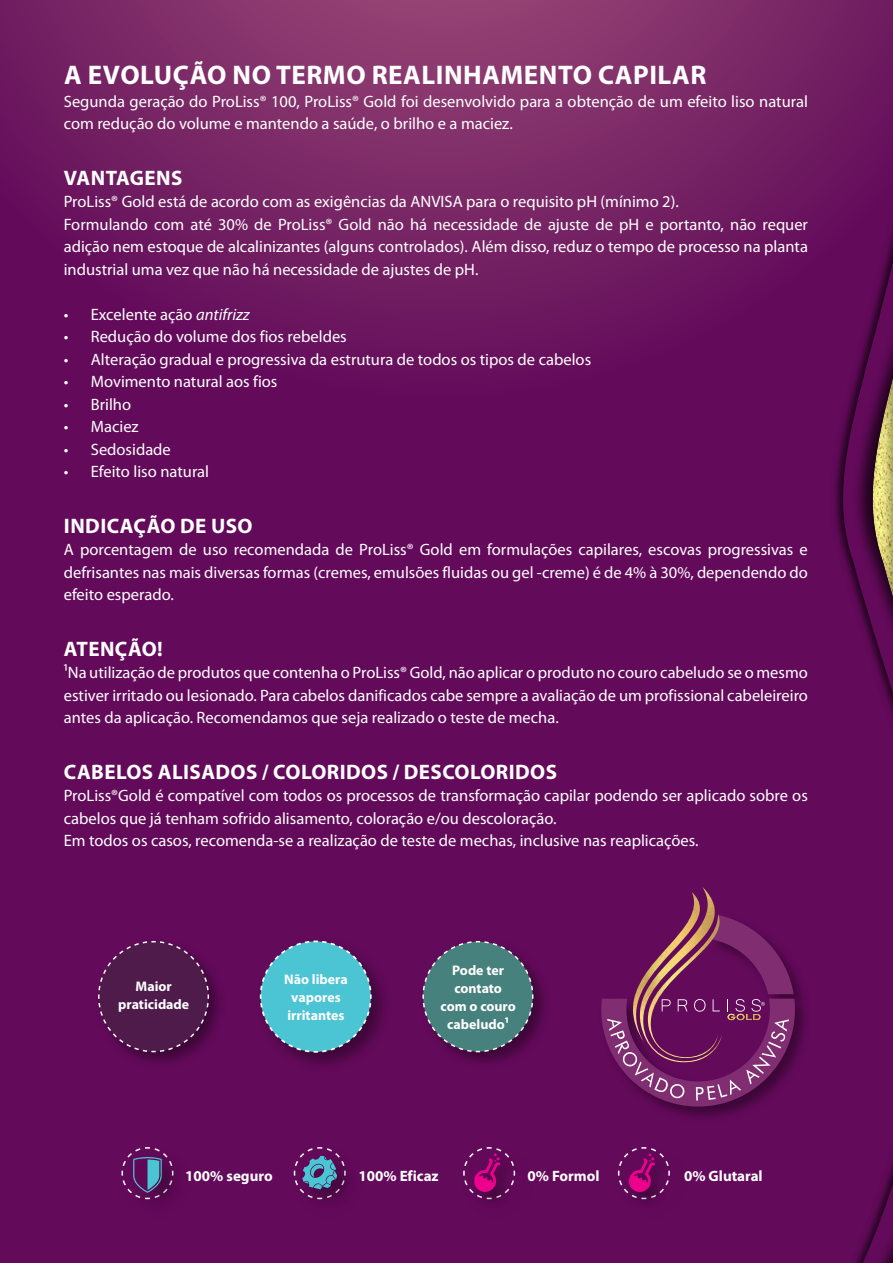
<style>
.page{position:relative;width:893px;height:1263px;background:#fff}
.page>*{position:absolute;margin:0;border:0;box-sizing:border-box;transform-origin:0 0}
.t1{font:700 27px "Myriad Pro";letter-spacing:.02em;color:#fff}
.t2{font:700 21px "Myriad Pro";letter-spacing:.02em;color:#fff}
.t3{font:16.5px/22.5px "Myriad Pro";color:#fff}
.t4{font:700 15px "Myriad Pro";color:#fff}
.t5{font:700 13.95px/18px "Myriad Pro";color:#fff;text-align:center}
.s1{font-style:italic}
</style>
<div class="page">
<div style="left:0;top:0;width:893px;height:1263px;background:#000;opacity:.7"></div>
<div style="left:828px;top:0;width:65px;height:1263px;background:#000;opacity:.7"></div>
<div style="left:95px;top:937px;width:132px;height:133px;background:#000;opacity:.4"></div>
<svg style="left:97px;top:940px;width:113px;height:113px;background:#541a4f"></svg>
<div style="left:255px;top:936px;width:138px;height:138px;background:#000;opacity:.4"></div>
<svg style="left:259px;top:940px;width:113px;height:113px;background:#5298b5"></svg>
<div style="left:419px;top:937px;width:133px;height:133px;background:#000;opacity:.4"></div>
<svg style="left:422px;top:940px;width:112px;height:113px;background:#4e6674"></svg>
<div style="left:707px;top:913px;width:103px;height:99px;background:#000;opacity:.4"></div>
<div style="left:598px;top:995px;width:215px;height:129px;background:#000;opacity:.4"></div>
<img style="left:631px;top:887px;width:92px;height:28px">
<svg style="left:601px;top:915px;width:194px;height:191px;background:#742463"></svg>
<img style="left:727px;top:1014px;width:33px;height:6px">
<div style="left:117px;top:1143px;width:77px;height:77px;background:#63095a"></div>
<div style="left:289px;top:1143px;width:78px;height:77px;background:#63095a"></div>
<div style="left:459px;top:1143px;width:77px;height:77px;background:#63095a"></div>
<div style="left:614px;top:1143px;width:77px;height:77px;background:#63095a"></div>
<svg style="left:121px;top:1147px;width:53px;height:53px"></svg>
<svg style="left:293px;top:1147px;width:53px;height:53px"></svg>
<svg style="left:463px;top:1147px;width:53px;height:53px"></svg>
<svg style="left:617px;top:1147px;width:53px;height:53px"></svg>
<h1 class="t1" style="left:64px;top:60px;width:644px">A EVOLUÇÃO NO TERMO REALINHAMENTO CAPILAR</h1>
<p class="t3" style="left:64px;top:90px;width:746px">Segunda geração do ProLiss® 100, ProLiss® Gold foi desenvolvido para a obtenção de um efeito liso natural com redução do volume e mantendo a saúde, o brilho e a maciez.</p>
<p class="t2" style="left:64px;top:166px;width:120px">VANTAGENS</p>
<p class="t3" style="left:64px;top:191px;width:746px">ProLiss® Gold está de acordo com as exigências da ANVISA para o requisito pH (mínimo 2).<br>Formulando com até 30% de ProLiss® Gold não há necessidade de ajuste de pH e portanto, não requer adição nem estoque de alcalinizantes (alguns controlados). Além disso, reduz o tempo de processo na planta industrial uma vez que não há necessidade de ajustes de pH.</p>
<p class="t3" style="left:64px;top:303px;width:188px">• Excelente ação <span class="s1">antifrizz</span></p>
<p class="t3" style="left:64px;top:326px;width:285px">• Redução do volume dos fios rebeldes</p>
<p class="t3" style="left:64px;top:348px;width:529px">• Alteração gradual e progressiva da estrutura de todos os tipos de cabelos</p>
<p class="t3" style="left:64px;top:371px;width:215px">• Movimento natural aos fios</p>
<p class="t3" style="left:64px;top:393px;width:69px">• Brilho</p>
<p class="t3" style="left:64px;top:416px;width:76px">• Maciez</p>
<p class="t3" style="left:64px;top:438px;width:109px">• Sedosidade</p>
<p class="t3" style="left:64px;top:461px;width:147px">• Efeito liso natural</p>
<p class="t2" style="left:64px;top:514px;width:190px">INDICAÇÃO DE USO</p>
<p class="t3" style="left:64px;top:539px;width:746px;text-align:justify">A porcentagem de uso recomendada de ProLiss® Gold em formulações capilares, escovas progressivas e defrisantes nas mais diversas formas (cremes, emulsões fluidas ou gel -creme) é de 4% à 30%, dependendo do efeito esperado.</p>
<p class="t2" style="left:64px;top:637px;width:100px">ATENÇÃO!</p>
<p class="t3" style="left:64px;top:662px;width:746px;text-align:justify">¹Na utilização de produtos que contenha o ProLiss® Gold, não aplicar o produto no couro cabeludo se o mesmo estiver irritado ou lesionado. Para cabelos danificados cabe sempre a avaliação de um profissional cabeleireiro antes da aplicação. Recomendamos que seja realizado o teste de mecha.</p>
<p class="t2" style="left:64px;top:760px;width:495px">CABELOS ALISADOS / COLORIDOS / DESCOLORIDOS</p>
<p class="t3" style="left:64px;top:785px;width:746px">ProLiss®Gold é compatível com todos os processos de transformação capilar podendo ser aplicado sobre os cabelos que já tenham sofrido alisamento, coloração e/ou descoloração.<br>Em todos os casos, recomenda-se a realização de teste de mechas, inclusive nas reaplicações.</p>
<p class="t5" style="left:118px;top:978px;width:73px">Maior praticidade</p>
<p class="t5" style="left:284px;top:970px;width:65px;text-align:left">Não libera vapores irritantes</p>
<p class="t5" style="left:441px;top:961px;width:77px">Pode ter contato com o couro cabeludo¹</p>
<p class="t4" style="left:185px;top:1167px;width:89px">100% seguro</p>
<p class="t4" style="left:358px;top:1167px;width:82px">100% Eficaz</p>
<p class="t4" style="left:527px;top:1167px;width:74px">0% Formol</p>
<p class="t4" style="left:684px;top:1167px;width:80px">0% Glutaral</p>
</div>
